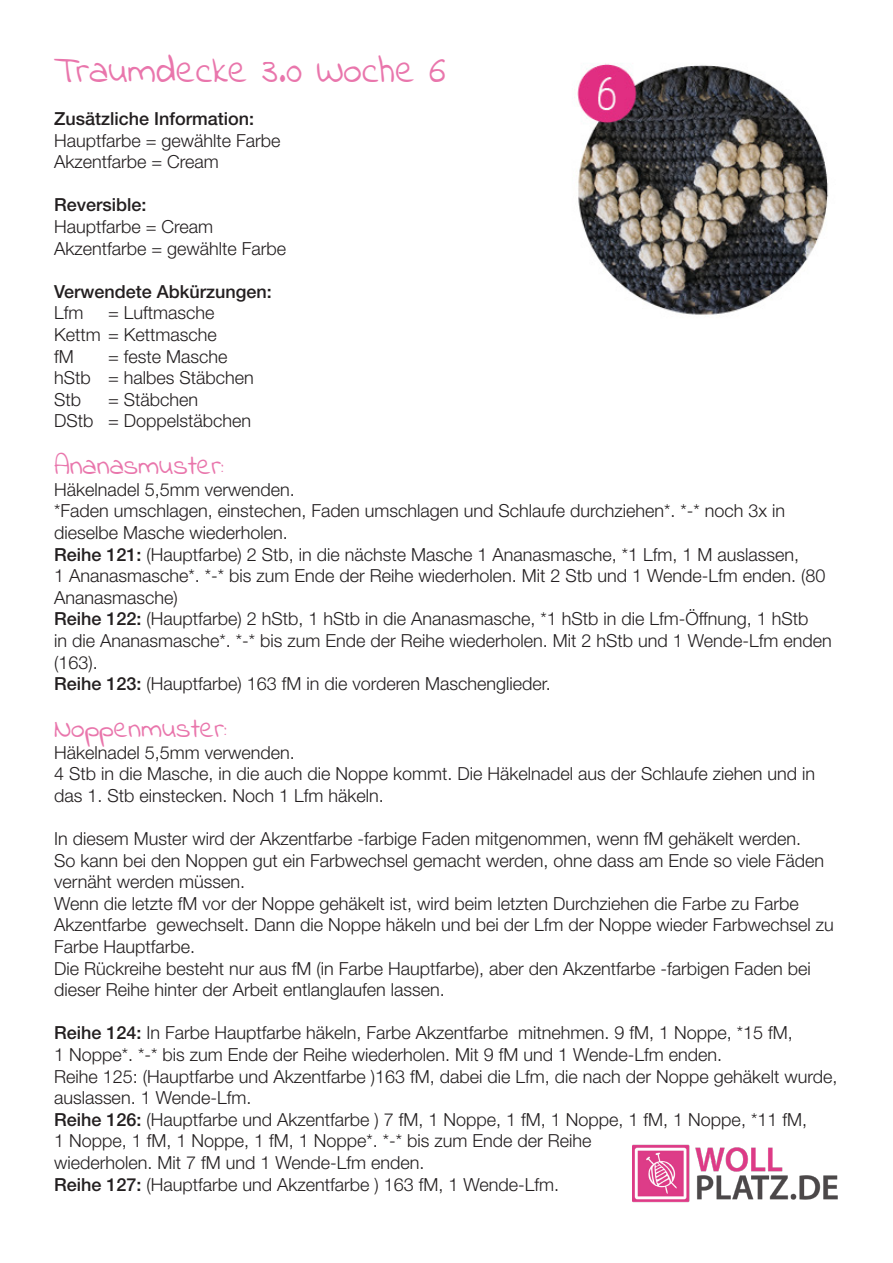
<style>
.page{position:relative;width:893px;height:1263px;background:#fff}
.page>*{position:absolute;margin:0;border:0;box-sizing:border-box;transform-origin:0 0}
.t1{font:28.5px "Indie Flower";color:#e976ac}
.t2{font:21px "Indie Flower";color:#e976ac}
.t3{font:300 18px/21.6px "Helvetica Neue LT Std";color:#231f20}
.t4{font:500 18px "Helvetica Neue LT Std";color:#231f20}
.s1{font-weight:500}
</style>
<div class="page">
<img style="left:633px;top:1144px;width:205px;height:59px">
<img style="left:574px;top:63px;width:255px;height:252px">
<p class="t1" style="left:54px;top:55px;width:393px">Traumdecke 3.0 Woche 6</p>
<p class="t4" style="left:54px;top:108px;width:202px">Zusätzliche Information:</p>
<p class="t3" style="left:54px;top:129px;width:228px">Hauptfarbe = gewählte Farbe</p>
<p class="t3" style="left:54px;top:151px;width:166px">Akzentfarbe = Cream</p>
<p class="t4" style="left:54px;top:194px;width:94px">Reversible:</p>
<p class="t3" style="left:54px;top:215px;width:161px">Hauptfarbe = Cream</p>
<p class="t3" style="left:54px;top:237px;width:234px">Akzentfarbe = gewählte Farbe</p>
<p class="t4" style="left:54px;top:281px;width:219px">Verwendete Abkürzungen:</p>
<p class="t3" style="left:54px;top:302px;width:31px">Lfm</p>
<p class="t3" style="left:108px;top:302px;width:108px">= Luftmasche</p>
<p class="t3" style="left:54px;top:323px;width:164px">Kettm = Kettmasche</p>
<p class="t3" style="left:54px;top:345px;width:21px">fM</p>
<p class="t3" style="left:108px;top:345px;width:121px">= feste Masche</p>
<p class="t3" style="left:54px;top:367px;width:201px">hStb = halbes Stäbchen</p>
<p class="t3" style="left:54px;top:388px;width:28px">Stb</p>
<p class="t3" style="left:108px;top:388px;width:92px">= Stäbchen</p>
<p class="t3" style="left:54px;top:410px;width:199px">DStb = Doppelstäbchen</p>
<p class="t2" style="left:54px;top:455px;width:171px">Ananasmuster:</p>
<p class="t3" style="left:54px;top:478px;width:242px">Häkelnadel 5,5mm verwenden.</p>
<p class="t3" style="left:54px;top:500px;width:733px">*Faden umschlagen, einstechen, Faden umschlagen und Schlaufe durchziehen*. *-* noch 3x in dieselbe Masche wiederholen.</p>
<p class="t3" style="left:54px;top:543px;width:747px"><span class="s1">Reihe 121:</span> (Hauptfarbe) 2 Stb, in die nächste Masche 1 Ananasmasche, *1 Lfm, 1 M auslassen,</p>
<p class="t3" style="left:54px;top:565px;width:773px">1 Ananasmasche*. *-* bis zum Ende der Reihe wiederholen. Mit 2 Stb und 1 Wende-Lfm enden. (80<br>Ananasmasche)</p>
<p class="t3" style="left:54px;top:608px;width:756px"><span class="s1">Reihe 122:</span> (Hauptfarbe) 2 hStb, 1 hStb in die Ananasmasche, *1 hStb in die Lfm-Öffnung, 1 hStb</p>
<p class="t3" style="left:54px;top:629px;width:779px">in die Ananasmasche*. *-* bis zum Ende der Reihe wiederholen. Mit 2 hStb und 1 Wende-Lfm enden (163).</p>
<p class="t3" style="left:54px;top:673px;width:498px"><span class="s1">Reihe 123:</span> (Hauptfarbe) 163 fM in die vorderen Maschenglieder.</p>
<p class="t2" style="left:54px;top:717px;width:174px">Noppenmuster:</p>
<p class="t3" style="left:54px;top:741px;width:242px">Häkelnadel 5,5mm verwenden.</p>
<p class="t3" style="left:54px;top:763px;width:763px">4 Stb in die Masche, in die auch die Noppe kommt. Die Häkelnadel aus der Schlaufe ziehen und in das 1. Stb einstecken. Noch 1 Lfm häkeln.</p>
<p class="t3" style="left:54px;top:827px;width:772px">In diesem Muster wird der Akzentfarbe -farbige Faden mitgenommen, wenn fM gehäkelt werden.<br>So kann bei den Noppen gut ein Farbwechsel gemacht werden, ohne dass am Ende so viele Fäden vernäht werden müssen.</p>
<p class="t3" style="left:54px;top:892px;width:781px">Wenn die letzte fM vor der Noppe gehäkelt ist, wird beim letzten Durchziehen die Farbe zu Farbe<br>Akzentfarbe gewechselt. Dann die Noppe häkeln und bei der Lfm der Noppe wieder Farbwechsel zu<br>Farbe Hauptfarbe.</p>
<p class="t3" style="left:54px;top:957px;width:758px">Die Rückreihe besteht nur aus fM (in Farbe Hauptfarbe), aber den Akzentfarbe -farbigen Faden bei dieser Reihe hinter der Arbeit entlanglaufen lassen.</p>
<p class="t3" style="left:54px;top:1022px;width:740px"><span class="s1">Reihe 124:</span> In Farbe Hauptfarbe häkeln, Farbe Akzentfarbe mitnehmen. 9 fM, 1 Noppe, *15 fM,</p>
<p class="t3" style="left:54px;top:1043px;width:670px">1 Noppe*. *-* bis zum Ende der Reihe wiederholen. Mit 9 fM und 1 Wende-Lfm enden.</p>
<p class="t3" style="left:54px;top:1065px;width:785px">Reihe 125: (Hauptfarbe und Akzentfarbe )163 fM, dabei die Lfm, die nach der Noppe gehäkelt wurde, auslassen. 1 Wende-Lfm.</p>
<p class="t3" style="left:54px;top:1108px;width:754px"><span class="s1">Reihe 126:</span> (Hauptfarbe und Akzentfarbe ) 7 fM, 1 Noppe, 1 fM, 1 Noppe, 1 fM, 1 Noppe, *11 fM,<br>1 Noppe, 1 fM, 1 Noppe, 1 fM, 1 Noppe*. *-* bis zum Ende der Reihe<br>wiederholen. Mit 7 fM und 1 Wende-Lfm enden.</p>
<p class="t3" style="left:54px;top:1173px;width:507px"><span class="s1">Reihe 127:</span> (Hauptfarbe und Akzentfarbe ) 163 fM, 1 Wende-Lfm.</p>
</div>
